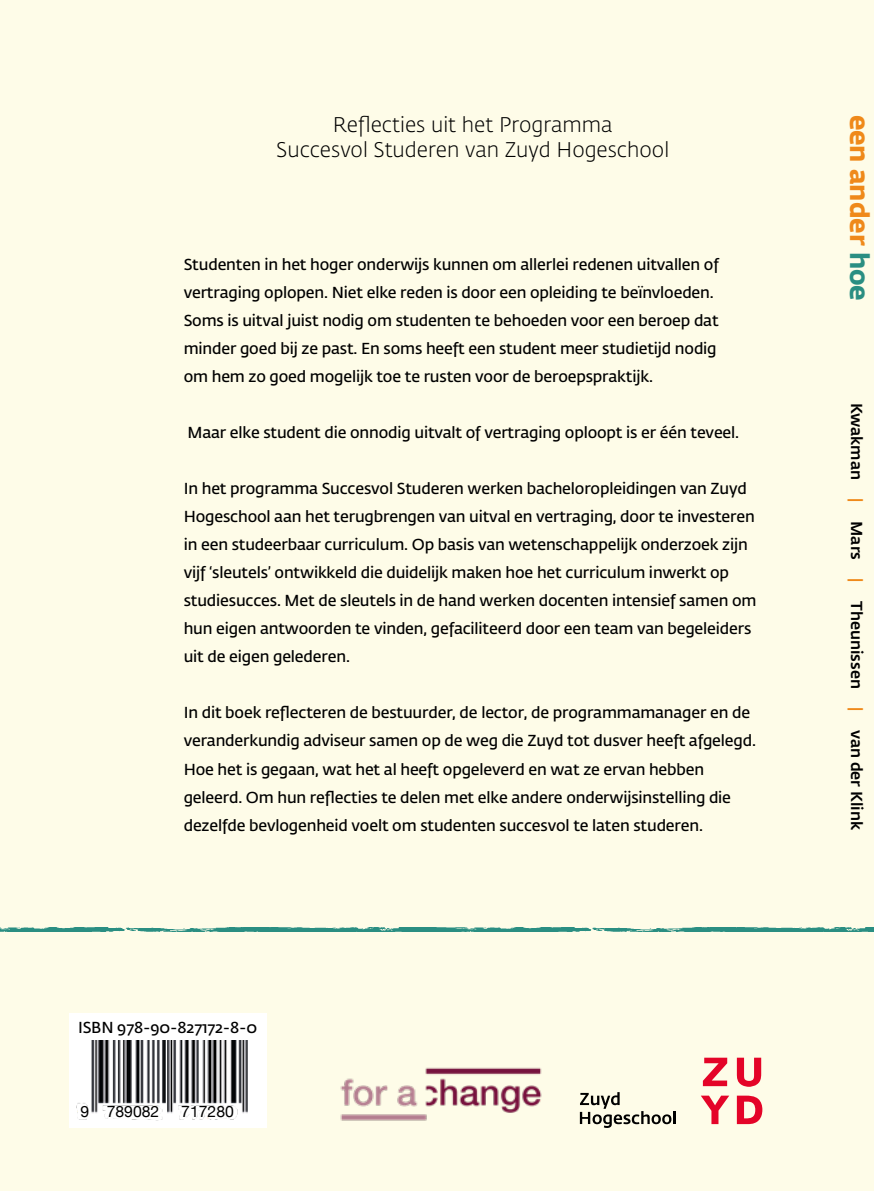
<style>
.page{position:relative;width:874px;height:1191px;background:#fff}
.page>*{position:absolute;margin:0;border:0;box-sizing:border-box;transform-origin:0 0}
.t1{font:700 26.25px "Fedra Sans Std";color:#ef891a}
.t2{font:300 21px/25.2px "Fedra Sans Std";color:#000;text-align:center}
.t3{font:600 15.75px/28px "Fedra Sans Std";letter-spacing:-.01em;color:#000}
.t4{font:500 15.75px "Fedra Sans Std";color:#000}
.t5{font:15.75px "Helvetica Neue";color:#000}
.s1{color:#2a8e82}
.s2{color:#ef891a}
</style>
<div class="page">
<div style="left:0;top:0;width:873px;height:1191px;background:#fefce8"></div>
<img style="left:340px;top:1067px;width:202px;height:54px">
<svg style="left:0;top:928px;width:873px;height:4px;background:#40998c"></svg>
<svg style="left:702px;top:1057px;width:24px;height:29px"></svg>
<svg style="left:736px;top:1057px;width:24px;height:29px"></svg>
<svg style="left:701px;top:1095px;width:27px;height:29px"></svg>
<svg style="left:736px;top:1095px;width:26px;height:29px"></svg>
<svg style="left:579px;top:1092px;width:96px;height:36px"></svg>
<div style="left:69px;top:1013px;width:197px;height:115px;background:#fff"></div>
<img style="left:76px;top:1040px;width:172px;height:81px">
<h2 class="t2" style="left:276px;top:112px;width:394px">Reflecties uit het Programma<br>Succesvol Studeren van Zuyd Hogeschool</h2>
<p class="t3" style="left:184px;top:251px;width:536px">Studenten in het hoger onderwijs kunnen om allerlei redenen uitvallen of vertraging oplopen. Niet elke reden is door een opleiding te beïnvloeden.<br>Soms is uitval juist nodig om studenten te behoeden voor een beroep dat minder goed bij ze past. En soms heeft een student meer studietijd nodig om hem zo goed mogelijk toe te rusten voor de beroepspraktijk.</p>
<p class="t3" style="left:187px;top:419px;width:553px">Maar elke student die onnodig uitvalt of vertraging oploopt is er één teveel.</p>
<p class="t3" style="left:184px;top:475px;width:574px">In het programma Succesvol Studeren werken bacheloropleidingen van Zuyd Hogeschool aan het terugbrengen van uitval en vertraging, door te investeren in een studeerbaar curriculum. Op basis van wetenschappelijk onderzoek zijn vijf ‘sleutels’ ontwikkeld die duidelijk maken hoe het curriculum inwerkt op studiesucces. Met de sleutels in de hand werken docenten intensief samen om hun eigen antwoorden te vinden, gefaciliteerd door een team van begeleiders uit de eigen gelederen.</p>
<p class="t3" style="left:184px;top:699px;width:573px">In dit boek reflecteren de bestuurder, de lector, de programmamanager en de veranderkundig adviseur samen op de weg die Zuyd tot dusver heeft afgelegd.<br>Hoe het is gegaan, wat het al heeft opgeleverd en wat ze ervan hebben geleerd. Om hun reflecties te delen met elke andere onderwijsinstelling die dezelfde bevlogenheid voelt om studenten succesvol te laten studeren.</p>
<p class="t3" style="left:78px;top:1014px;width:181px">ISBN 978-90-827172-8-0</p>
<p class="t5" style="left:80px;top:1100px;width:80px">9 789082</p>
<p class="t5" style="left:181px;top:1100px;width:54px">717280</p>
<h1 class="t1" style="left:876px;top:114px;width:188px;rotate:90deg">een ander <span class="s1">hoe</span></h1>
<p class="t4" style="left:866px;top:402px;width:428px;rotate:90deg">Kwakman <span class="s2">|</span> Mars <span class="s2">|</span> Theunissen <span class="s2">|</span> van der Klink</p>
</div>
